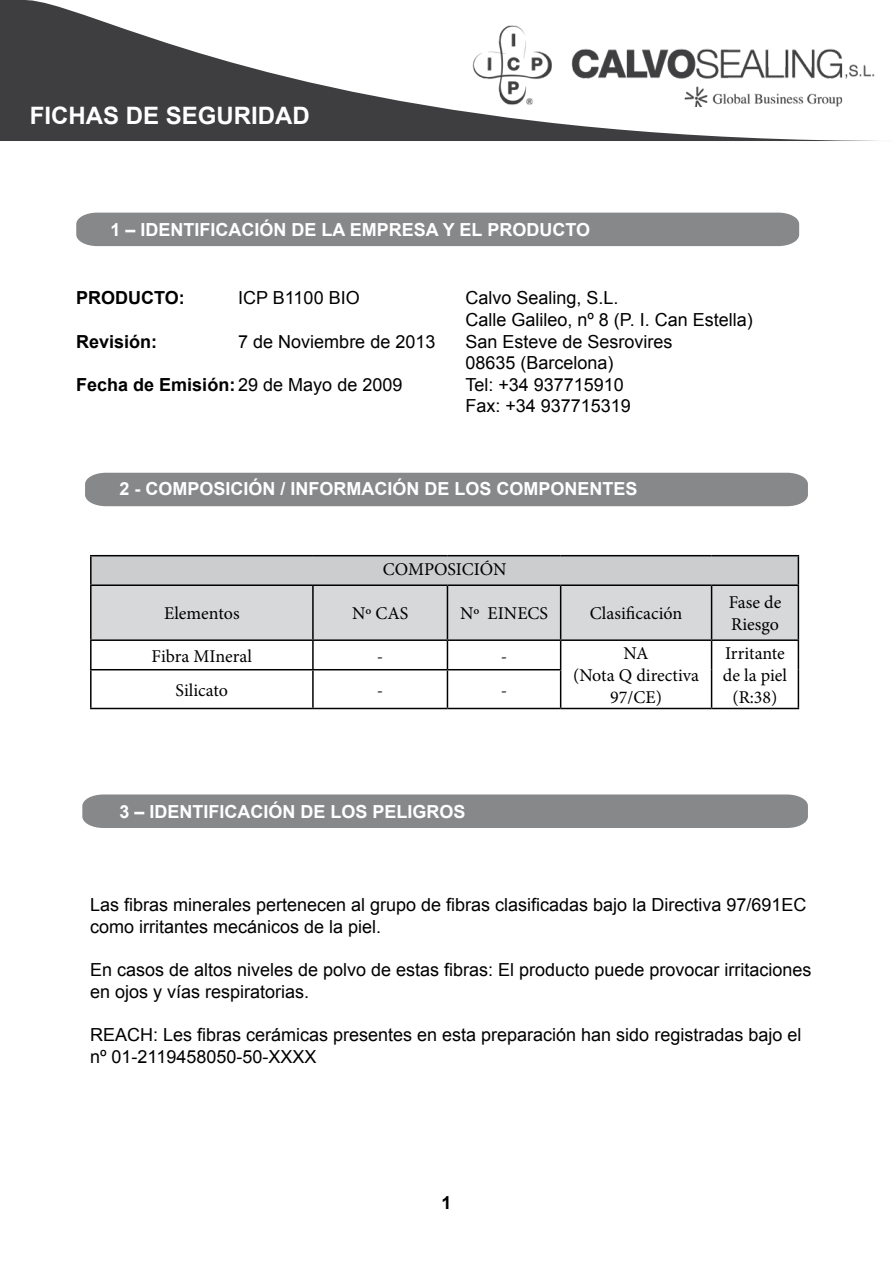
<style>
.page{position:relative;width:893px;height:1263px;background:#fff}
.page>*{position:absolute;margin:0;border:0;box-sizing:border-box;transform-origin:0 0}
.t1{font:700 24px "Arial";color:#fff}
.t2{font:18px/21.6px "Arial";color:#000}
.t3{font:18px/21.6px "Minion Pro";color:#000;text-align:center}
.t4{font:700 18px "Arial";color:#fff}
.t5{font:700 18px "Arial";color:#000}
.s1{font-weight:400}
</style>
<div class="page">
<svg style="left:0;top:0;width:878px;height:141px"></svg>
<div style="left:0;top:0;width:24px;height:63px;background:#3e3d40"></div>
<img style="left:461px;top:15px;width:417px;height:91px">
<div style="left:76px;top:213px;width:723px;height:33px;background:#87888a"></div>
<div style="left:85px;top:473px;width:723px;height:33px;background:#87888a"></div>
<div style="left:82px;top:794px;width:726px;height:34px;background:#87888a"></div>
<hr style="left:90px;top:555px;width:223px;height:1px;background:#000">
<hr style="left:90px;top:556px;width:2px;height:28px;background:#000">
<hr style="left:313px;top:555px;width:134px;height:1px;background:#000">
<hr style="left:447px;top:555px;width:114px;height:1px;background:#000">
<hr style="left:561px;top:555px;width:151px;height:1px;background:#000">
<hr style="left:712px;top:555px;width:87px;height:1px;background:#000">
<hr style="left:90px;top:584px;width:223px;height:2px;background:#000">
<hr style="left:90px;top:586px;width:2px;height:53px;background:#000">
<hr style="left:90px;top:639px;width:223px;height:2px;background:#000">
<hr style="left:90px;top:641px;width:2px;height:28px;background:#000">
<svg style="left:91px;top:556px;width:708px;height:114px"></svg>
<hr style="left:90px;top:669px;width:223px;height:1px;background:#000">
<hr style="left:90px;top:670px;width:2px;height:38px;background:#000">
<hr style="left:313px;top:669px;width:134px;height:1px;background:#000">
<hr style="left:312px;top:670px;width:2px;height:38px;background:#000">
<hr style="left:447px;top:669px;width:114px;height:1px;background:#000">
<hr style="left:447px;top:670px;width:1px;height:38px;background:#000">
<hr style="left:560px;top:670px;width:1px;height:38px;background:#000">
<hr style="left:711px;top:670px;width:1px;height:38px;background:#000">
<hr style="left:798px;top:670px;width:1px;height:38px;background:#000">
<hr style="left:90px;top:708px;width:223px;height:1px;background:#000">
<hr style="left:313px;top:708px;width:134px;height:1px;background:#000">
<hr style="left:447px;top:708px;width:114px;height:1px;background:#000">
<hr style="left:561px;top:708px;width:151px;height:1px;background:#000">
<hr style="left:712px;top:708px;width:87px;height:1px;background:#000">
<h1 class="t1" style="left:30px;top:99px;width:282px">FICHAS DE SEGURIDAD</h1>
<p class="t4" style="left:111px;top:217px;width:481px">1 – IDENTIFICACIÓN DE LA EMPRESA Y EL PRODUCTO</p>
<p class="t5" style="left:76px;top:286px;width:110px">PRODUCTO:</p>
<p class="t2" style="left:238px;top:287px;width:123px">ICP B1100 BIO</p>
<p class="t5" style="left:76px;top:329px;width:83px">Revisión:</p>
<p class="t2" style="left:238px;top:331px;width:199px">7 de Noviembre de 2013</p>
<p class="t5" style="left:76px;top:372px;width:328px">Fecha de Emisión: <span class="s1">29 de Mayo de 2009</span></p>
<p class="t2" style="left:465px;top:287px;width:289px">Calvo Sealing, S.L.<br>Calle Galileo, nº 8 (P. I. Can Estella)<br>San Esteve de Sesrovires<br>08635 (Barcelona)<br>Tel: +34 937715910<br>Fax: +34 937715319</p>
<p class="t4" style="left:119px;top:476px;width:520px">2 - COMPOSICIÓN / INFORMACIÓN DE LOS COMPONENTES</p>
<p class="t3" style="left:383px;top:558px;width:125px">COMPOSICIÓN</p>
<p class="t3" style="left:164px;top:603px;width:77px">Elementos</p>
<p class="t3" style="left:352px;top:603px;width:58px">Nº CAS</p>
<p class="t3" style="left:460px;top:603px;width:90px">Nº EINECS</p>
<p class="t3" style="left:590px;top:603px;width:94px">Clasificación</p>
<p class="t3" style="left:729px;top:592px;width:54px;text-align:left">Fase de<br>Riesgo</p>
<p class="t3" style="left:152px;top:645px;width:102px">Fibra MIneral</p>
<p class="t3" style="left:377px;top:645px;width:8px">-</p>
<p class="t3" style="left:501px;top:645px;width:8px">-</p>
<p class="t3" style="left:573px;top:643px;width:127px">NA<br>(Nota Q directiva<br>97/CE)</p>
<p class="t3" style="left:723px;top:643px;width:66px">Irritante de la piel (R:38)</p>
<p class="t3" style="left:176px;top:679px;width:54px">Silicato</p>
<p class="t3" style="left:377px;top:679px;width:8px">-</p>
<p class="t3" style="left:501px;top:679px;width:8px">-</p>
<p class="t4" style="left:119px;top:799px;width:348px">3 – IDENTIFICACIÓN DE LOS PELIGROS</p>
<p class="t2" style="left:90px;top:894px;width:718px">Las fibras minerales pertenecen al grupo de fibras clasificadas bajo la Directiva 97/691EC como irritantes mecánicos de la piel.</p>
<p class="t2" style="left:90px;top:959px;width:723px">En casos de altos niveles de polvo de estas fibras: El producto puede provocar irritaciones en ojos y vías respiratorias.</p>
<p class="t2" style="left:90px;top:1024px;width:713px">REACH: Les fibras cerámicas presentes en esta preparación han sido registradas bajo el nº 01-2119458050-50-XXXX</p>
<p class="t5" style="left:441px;top:1191px;width:12px">1</p>
</div>
